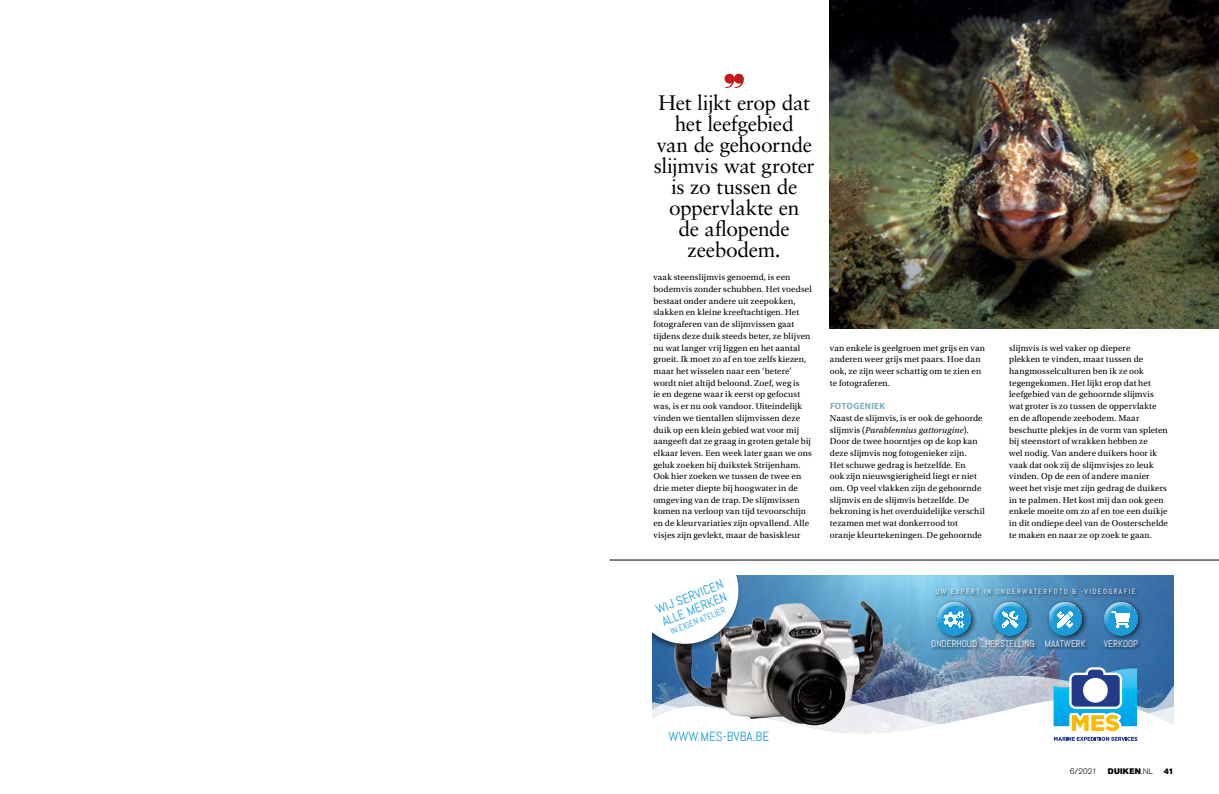
<style>
.page{position:relative;width:1219px;height:794px;background:#fff}
.page>*{position:absolute;margin:0;border:0;box-sizing:border-box;transform-origin:0 0}
.t1{font:21px/21px "Sabon LT Std";letter-spacing:-.02em;color:#000;text-align:center}
.t2{font:13.3px "Abel";color:#1e9dd9}
.t3{font:13px/13px "Abel";color:#1e9dd9}
.t4{font:9.5px "Abel";color:#fff}
.t5{font:9px/11.7px "Utopia Std";letter-spacing:.01em;color:#000}
.t6{font:700 9px "Myriad Pro";letter-spacing:.03em;color:#7eaac0}
.t7{font:8.8px "Abel";color:#1e9dd9}
.t8{font:8px "Akzidenz Grotesk BE Super";letter-spacing:.025em;color:#000}
.t9{font:300 8px "Akzidenz Grotesk BE";color:#000}
.t10{font:7.5px "Abel";letter-spacing:.18em;color:#fff}
.s1{font-style:italic}
.s2{font-family:"Akzidenz Grotesk BE";font-weight:300}
</style>
<div class="page">
<img style="left:830px;top:0;width:389px;height:329px">
<hr style="left:609px;top:560px;width:610px;height:1px;background:#000">
<img style="left:652px;top:575px;width:521px;height:92px">
<img style="left:668px;top:575px;width:224px;height:92px">
<div style="left:934px;top:598px;width:44px;height:44px;background:#000;opacity:.75"></div>
<div style="left:937px;top:601px;width:34px;height:25px;background:#fff;opacity:.75"></div>
<div style="left:937px;top:607px;width:34px;height:28px;background:#fff;opacity:.75"></div>
<div style="left:931px;top:639px;width:50px;height:12px;background:#000;opacity:.75"></div>
<div style="left:985px;top:639px;width:53px;height:12px;background:#000;opacity:.75"></div>
<div style="left:1045px;top:639px;width:45px;height:12px;background:#000;opacity:.75"></div>
<div style="left:1103px;top:639px;width:39px;height:12px;background:#000;opacity:.75"></div>
<div style="left:990px;top:598px;width:43px;height:44px;background:#000;opacity:.75"></div>
<div style="left:992px;top:601px;width:35px;height:24px;background:#fff;opacity:.75"></div>
<div style="left:992px;top:607px;width:35px;height:28px;background:#fff;opacity:.75"></div>
<div style="left:1045px;top:598px;width:44px;height:44px;background:#000;opacity:.75"></div>
<div style="left:1048px;top:601px;width:35px;height:24px;background:#fff;opacity:.75"></div>
<div style="left:1048px;top:607px;width:35px;height:28px;background:#fff;opacity:.75"></div>
<div style="left:1101px;top:598px;width:43px;height:44px;background:#000;opacity:.75"></div>
<div style="left:1103px;top:601px;width:35px;height:24px;background:#fff;opacity:.75"></div>
<div style="left:1103px;top:607px;width:35px;height:28px;background:#fff;opacity:.75"></div>
<div style="left:934px;top:587px;width:205px;height:11px;background:#000;opacity:.75"></div>
<svg style="left:652px;top:575px;width:93px;height:75px"></svg>
<svg style="left:652px;top:667px;width:522px;height:74px"></svg>
<svg style="left:725px;top:74px;width:19px;height:14px"></svg>
<h1 class="t1" style="left:654px;top:92px;width:162px">Het lijkt erop dat het leefgebied<br>van de gehoornde slijmvis wat groter is zo tussen de oppervlakte en<br>de aflopende zeebodem.</h1>
<p class="t5" style="left:653px;top:272px;width:160px">vaak steenslijmvis genoemd, is een bodemvis zonder schubben. Het voedsel bestaat onder andere uit zeepokken, slakken en kleine kreeftachtigen. Het fotograferen van de slijmvissen gaat tijdens deze duik steeds beter, ze blijven nu wat langer vrij liggen en het aantal groeit. Ik moet zo af en toe zelfs kiezen, maar het wisselen naar een ‘betere’ wordt niet altijd beloond. Zoef, weg is<br>ie en degene waar ik eerst op gefocust was, is er nu ook vandoor. Uiteindelijk vinden we tientallen slijmvissen deze duik op een klein gebied wat voor mij aangeeft dat ze graag in groten getale bij elkaar leven. Een week later gaan we ons geluk zoeken bij duikstek Strijenham.<br>Ook hier zoeken we tussen de twee en drie meter diepte bij hoogwater in de omgeving van de trap. De slijmvissen komen na verloop van tijd tevoorschijn en de kleurvariaties zijn opvallend. Alle visjes zijn gevlekt, maar de basiskleur</p>
<p class="t5" style="left:830px;top:342px;width:157px">van enkele is geelgroen met grijs en van anderen weer grijs met paars. Hoe dan ook, ze zijn weer schattig om te zien en te fotograferen.</p>
<p class="t6" style="left:830px;top:401px;width:56px">FOTOGENIEK</p>
<p class="t5" style="left:830px;top:412px;width:157px">Naast de slijmvis, is er ook de gehoorde slijmvis (<span class="s1">Parablennius gattorugine</span>).<br>Door de twee hoorntjes op de kop kan deze slijmvis nog fotogenieker zijn.<br>Het schuwe gedrag is hetzelfde. En<br>ook zijn nieuwsgierigheid liegt er niet om. Op veel vlakken zijn de gehoornde slijmvis en de slijmvis hetzelfde. De bekroning is het overduidelijke verschil tezamen met wat donkerrood tot oranje kleurtekeningen. De gehoornde</p>
<p class="t5" style="left:1009px;top:342px;width:160px">slijmvis is wel vaker op diepere<br>plekken te vinden, maar tussen de hangmosselculturen ben ik ze ook tegengekomen. Het lijkt erop dat het leefgebied van de gehoornde slijmvis wat groter is zo tussen de oppervlakte en de aflopende zeebodem. Maar beschutte plekjes in de vorm van spleten bij steenstort of wrakken hebben ze<br>wel nodig. Van andere duikers hoor ik vaak dat ook zij de slijmvisjes zo leuk vinden. Op de een of andere manier weet het visje met zijn gedrag de duikers in te palmen. Het kost mij dan ook geen enkele moeite om zo af en toe een duikje in dit ondiepe deel van de Oosterschelde te maken en naar ze op zoek te gaan.</p>
<h3 class="t3" style="left:654px;top:604px;width:73px;rotate:-22deg">WIJ SERVICEN<br>ALLE MERKEN</h3>
<p class="t7" style="left:669px;top:626px;width:60px;rotate:-22deg">IN EIGEN ATELIER</p>
<p class="t10" style="left:935px;top:587px;width:202px">UW EXPERT IN ONDERWATERFOTO &amp; -VIDEOGRAFIE</p>
<p class="t4" style="left:931px;top:637px;width:156px">ONDERHOUD HERSTELLING MAATWERK</p>
<p class="t4" style="left:1104px;top:637px;width:36px">VERKOOP</p>
<h2 class="t2" style="left:668px;top:728px;width:102px">WWW.MES-BVBA.BE</h2>
<p class="t9" style="left:1070px;top:766px;width:29px">6/2021</p>
<p class="t8" style="left:1108px;top:766px;width:47px">DUIKEN<span class="s2">.NL</span></p>
<p class="t8" style="left:1164px;top:766px;width:11px">41</p>
</div>
